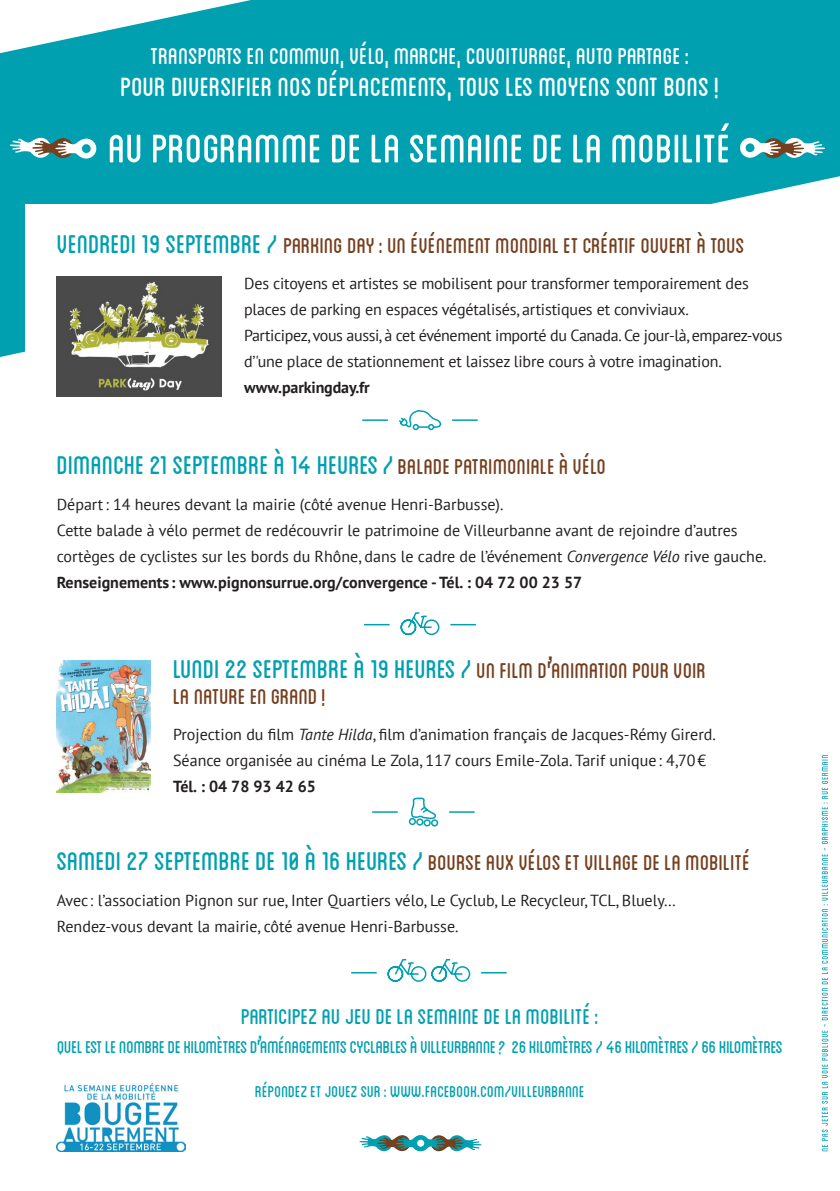
<style>
.page{position:relative;width:840px;height:1191px;background:#fff}
.page>*{position:absolute;margin:0;border:0;box-sizing:border-box;transform-origin:0 0}
.t1{font:56px "Blanch Caps";color:#fff}
.t2{font:37px "Blanch Caps";color:#fff}
.t3{font:36px "Blanch Caps";color:#00a0b0}
.t4{font:32px "Blanch Caps";color:#fff}
.t5{font:30px "Blanch Caps";color:#75401f}
.t6{font:30px "Blanch Caps";color:#00a0b0}
.t7{font:24px "Blanch Caps";letter-spacing:-.015em;color:#00a0b0}
.t8{font:22px "Blanch Caps";color:#00a0b0}
.t9{font:16px/26px "PT Sans";color:#231f20}
.t10{font:700 16px "PT Sans";letter-spacing:-.01em;color:#231f20}
.s1{font-size:36px;color:#00a0b0}
.s2{font-size:30px;color:#75401f}
.s3{font-style:italic}
.s4{font-weight:700}
</style>
<div class="page">
<svg style="left:0;top:0;width:839px;height:357px;background:#16a8b6"></svg>
<div style="left:25px;top:204px;width:767px;height:192px;background:#fff"></div>
<img style="left:57px;top:1083px;width:129px;height:68px">
<img style="left:57px;top:276px;width:164px;height:120px">
<svg style="left:739px;top:138px;width:85px;height:20px"></svg>
<div style="left:745px;top:143px;width:9px;height:9px;background:#00a0b0;border-radius:50%"></div>
<svg style="left:10px;top:138px;width:86px;height:21px"></svg>
<div style="left:82px;top:144px;width:9px;height:9px;background:#00a0b0;border-radius:50%"></div>
<svg style="left:359px;top:1135px;width:122px;height:16px"></svg>
<svg style="left:416px;top:1139px;width:8px;height:8px"></svg>
<svg style="left:399px;top:410px;width:42px;height:21px"></svg>
<hr style="left:452px;top:419px;width:25px;height:2px;background:#00a0b0">
<hr style="left:362px;top:419px;width:25px;height:2px;background:#00a0b0">
<svg style="left:400px;top:612px;width:40px;height:24px"></svg>
<svg style="left:450px;top:624px;width:25px;height:1px"></svg>
<svg style="left:364px;top:624px;width:25px;height:1px"></svg>
<img style="left:57px;top:660px;width:93px;height:132px">
<svg style="left:449px;top:811px;width:25px;height:1px"></svg>
<svg style="left:372px;top:811px;width:25px;height:1px"></svg>
<svg style="left:408px;top:797px;width:30px;height:30px"></svg>
<svg style="left:481px;top:972px;width:25px;height:1px"></svg>
<svg style="left:351px;top:972px;width:25px;height:1px"></svg>
<svg style="left:387px;top:958px;width:84px;height:24px"></svg>
<svg style="left:821px;top:755px;width:7px;height:396px"></svg>
<h3 class="t4" style="left:150px;top:42px;width:540px">Transports en commun, vélo, marche, covoiturage, auto partage:</h3>
<h2 class="t2" style="left:120px;top:70px;width:600px">Pour diversifier nos déplacements, tous les moyens sont bons!</h2>
<h1 class="t1" style="left:108px;top:123px;width:625px">Au programme de la semaine de la mobilité</h1>
<h3 class="t5" style="left:57px;top:232px;width:689px"><span class="s1">Vendredi 19 septembre /</span> Parking day: un événement mondial et créatif ouvert à tous</h3>
<p class="t9" style="left:244px;top:270px;width:539px">Des citoyens et artistes se mobilisent pour transformer temporairement des places de parking en espaces végétalisés, artistiques et conviviaux.<br>Participez, vous aussi, à cet événement importé du Canada. Ce jour-là, emparez-vous d’'une place de stationnement et laissez libre cours à votre imagination.</p>
<p class="t10" style="left:244px;top:377px;width:127px">www.parkingday.fr</p>
<h3 class="t3" style="left:57px;top:449px;width:550px">Dimanche 21 septembre à 14 heures/<span class="s2">Balade patrimoniale à vélo</span></h3>
<p class="t9" style="left:57px;top:491px;width:711px">Départ: 14 heures devant la mairie (côté avenue Henri-Barbusse).<br>Cette balade à vélo permet de redécouvrir le patrimoine de Villeurbanne avant de rejoindre d’autres cortèges de cyclistes sur les bords du Rhône, dans le cadre de l’événement <span class="s3">Convergence Vélo</span> rive gauche.<br><span class="s4">Renseignements : www.pignonsurrue.org/convergence -Tél. : 04 72 00 23 57</span></p>
<h3 class="t3" style="left:173px;top:653px;width:534px">Lundi 22 septembreà 19 heures / <span class="s2">Un film d’'animation pour voir</span></h3>
<h3 class="t5" style="left:173px;top:683px;width:154px">la nature en grand!</h3>
<p class="t9" style="left:173px;top:721px;width:544px">Projection du film <span class="s3">Tante Hilda</span>, film d’animation français de Jacques-Rémy Girerd.<br>Séance organisée au cinéma Le Zola, 117 cours Emile-Zola. Tarif unique: 4,70€</p>
<p class="t10" style="left:173px;top:776px;width:144px">Tél. : 04 78 93 42 65</p>
<h3 class="t5" style="left:57px;top:849px;width:694px"><span class="s1">Samedi 27 septembre de 10 à 16 heures/</span> Bourse aux vélos et Village de la mobilité</h3>
<p class="t9" style="left:57px;top:887px;width:620px">Avec: l’association Pignon sur rue, Inter Quartiers vélo, Le Cyclub, Le Recycleur, TCL, Bluely…<br>Rendez-vous devant la mairie, côté avenue Henri-Barbusse.</p>
<h3 class="t6" style="left:241px;top:1002px;width:359px">Participez au jeu de la Semaine de la mobilité:</h3>
<h3 class="t7" style="left:57px;top:1035px;width:727px">Quel est le nombre de kilomètres d’'aménagements cyclables à Villeurbanne? 26 kilomètres / 46 kilomètres / 66 kilomètres</h3>
<h3 class="t8" style="left:255px;top:1081px;width:331px">Répondez et jouez sur: www.facebook.com/Villeurbanne</h3>
</div>
